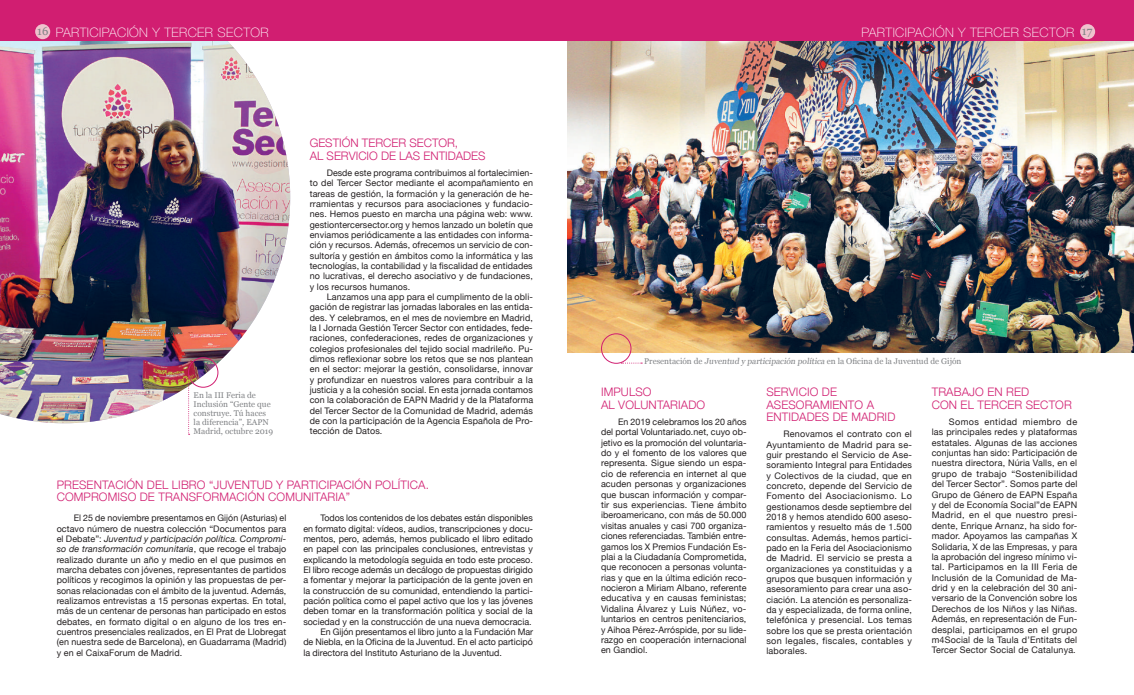
<style>
.page{position:relative;width:1134px;height:695px;background:#fff}
.page>*{position:absolute;margin:0;border:0;box-sizing:border-box;transform-origin:0 0}
.t1{font:100 13px "Helvetica Neue";letter-spacing:.03em;color:#fff}
.t2{font:300 11.7px/12.5px "Helvetica Neue";letter-spacing:.01em;color:#d11e71}
.t3{font:9px/10.3px "Helvetica Neue";color:#231f20;text-align:justify}
.t4{font:8.3px/9px "Georgia";color:#808285}
.s1{font-style:italic}
</style>
<div class="page">
<img style="left:567px;top:40px;width:567px;height:312px">
<img style="left:0;top:40px;width:290px;height:383px">
<div style="left:188px;top:357px;width:30px;height:30px;border:1px solid #d11e71;border-radius:50%"></div>
<svg style="left:188px;top:375px;width:2px;height:59px"></svg>
<div style="left:601px;top:333px;width:30px;height:31px;border:1px solid #d11e71;border-radius:50%"></div>
<svg style="left:621px;top:362px;width:21px;height:1px"></svg>
<div style="left:567px;top:0;width:567px;height:40px;background:#d11e71"></div>
<div style="left:1080px;top:24px;width:15px;height:15px;background:#efc2cd;border-radius:50%"></div>
<div style="left:0;top:0;width:567px;height:40px;background:#d11e71"></div>
<div style="left:35px;top:24px;width:15px;height:15px;background:#efc2cd;border-radius:50%"></div>
<h1 class="t1" style="left:37px;top:25px;width:233px"><sup>16</sup> PARTICIPACIÓN Y TERCER SECTOR</h1>
<h1 class="t1" style="left:861px;top:25px;width:232px">PARTICIPACIÓN Y TERCER SECTOR <sup>17</sup></h1>
<p class="t4" style="left:194px;top:390px;width:81px">En la III Feria de<br>Inclusión “Gente que construye. Tú haces la diferencia”, EAPN<br>Madrid, octubre 2019</p>
<p class="t2" style="left:310px;top:136px;width:8px">GESTIÓN</p>
<p class="t2" style="left:362px;top:136px;width:9px">TERCER</p>
<p class="t2" style="left:409px;top:136px;width:9px">SECTOR</p>
<p class="t2" style="left:310px;top:136px;width:177px;text-indent:145px">,<br>AL SERVICIO DE LAS ENTIDADES</p>
<p class="t3" style="left:310px;top:168px;width:225px;text-indent:17px">Desde este programa contribuimos al fortalecimien&shy;to del Tercer Sector mediante el acompañamiento en tareas de gestión, la formación y la generación de he&shy;rramientas y recursos para asociaciones y fundacio&shy;nes. Hemos puesto en marcha una página web: www. gestiontercersector.org y hemos lanzado un boletín que enviamos periódicamente a las entidades con informa&shy;ción y recursos. Además, ofrecemos un servicio de con&shy;sultoría y gestión en ámbitos como la informática y las tecnologías, la contabilidad y la fiscalidad de entidades no lucrativas, el derecho asociativo y de fundaciones, y los recursos humanos.</p>
<p class="t3" style="left:310px;top:292px;width:225px;text-indent:17px">Lanzamos una app para el cumplimento de la obli&shy;gación de registrar las jornadas laborales en las entida&shy;des. Y celebramos, en el mes de noviembre en Madrid, la I Jornada Gestión Tercer Sector con entidades, fede&shy;raciones, confederaciones, redes de organizaciones y colegios profesionales del tejido social madrileño. Pu&shy;dimos reflexionar sobre los retos que se nos plantean en el sector: mejorar la gestión, consolidarse, innovar y profundizar en nuestros valores para contribuir a la justicia y a la cohesión social. En esta jornada contamos con la colaboración de EAPN Madrid y de la Plataforma del Tercer Sector de la Comunidad de Madrid, además de con la participación de la Agencia Española de Pro&shy;tección de Datos.</p>
<p class="t2" style="left:57px;top:477px;width:374px">PRESENTACIÓN DEL LIBRO “JUVENTUD Y PARTICIPACIÓN POLÍTICA.<br>COMPROMISO DE TRANSFORMACIÓN COMUNITARIA”</p>
<p class="t3" style="left:320px;top:513px;width:214px">Todos los contenidos de los debates están disponibles</p>
<p class="t3" style="left:303px;top:524px;width:231px">en formato digital: vídeos, audios, transcripciones y docu-</p>
<p class="t3" style="left:303px;top:534px;width:231px">mentos, pero, además, hemos publicado el libro editado</p>
<p class="t3" style="left:303px;top:544px;width:231px">en papel con las principales conclusiones, entrevistas y</p>
<p class="t3" style="left:303px;top:554px;width:231px">explicando la metodología seguida en todo este proceso.</p>
<p class="t3" style="left:303px;top:565px;width:231px">El libro recoge además un decálogo de propuestas dirigido</p>
<p class="t3" style="left:303px;top:575px;width:231px">a fomentar y mejorar la participación de la gente joven en</p>
<p class="t3" style="left:303px;top:585px;width:231px">la construcción de su comunidad, entendiendo la partici-</p>
<p class="t3" style="left:303px;top:596px;width:231px">pación política como el papel activo que los y las jóvenes</p>
<p class="t3" style="left:303px;top:606px;width:231px">deben tomar en la transformación política y social de la</p>
<p class="t3" style="left:303px;top:616px;width:230px">sociedad y en la construcción de una nueva democracia.</p>
<p class="t3" style="left:320px;top:627px;width:214px">En Gijón presentamos el libro junto a la Fundación Mar</p>
<p class="t3" style="left:303px;top:637px;width:231px">de Niebla, en la Oficina de la Juventud. En el acto participó</p>
<p class="t3" style="left:303px;top:647px;width:200px">la directora del Instituto Asturiano de la Juventud.</p>
<p class="t3" style="left:57px;top:513px;width:231px;text-indent:17px">El 25 de noviembre presentamos en Gijón (Asturias) el octavo número de nuestra colección “Documentos para el Debate”: <span class="s1">Juventud y participación política. Compromi&shy;so de transformación comunitaria</span>, que recoge el trabajo realizado durante un año y medio en el que pusimos en marcha debates con jóvenes, representantes de partidos políticos y recogimos la opinión y las propuestas de per&shy;sonas relacionadas con el ámbito de la juventud. Además, realizamos entrevistas a 15 personas expertas. En total, más de un centenar de personas han participado en estos debates, en formato digital o en alguno de los tres en&shy;cuentros presenciales realizados, en El Prat de Llobregat (en nuestra sede de Barcelona), en Guadarrama (Madrid) y en el CaixaForum de Madrid.</p>
<p class="t4" style="left:644px;top:356px;width:319px">Presentación de <span class="s1">Juventud y participación política</span> en la Oficina de la Juventud de Gijón</p>
<p class="t2" style="left:601px;top:385px;width:106px">IMPULSO<br>AL VOLUNTARIADO</p>
<p class="t3" style="left:601px;top:417px;width:147px;text-indent:17px">En 2019 celebramos los 20 años del portal Voluntariado.net, cuyo ob&shy;jetivo es la promoción del voluntaria&shy;do y el fomento de los valores que representa. Sigue siendo un espa&shy;cio de referencia en internet al que acuden personas y organizaciones que buscan información y compar&shy;tir sus experiencias. Tiene ámbito iberoamericano, con más de 50.000 visitas anuales y casi 700 organiza&shy;ciones referenciadas. También entre&shy;gamos los X Premios Fundación Es&shy;plai a la Ciudadanía Comprometida, que reconocen a personas volunta&shy;rias y que en la última edición reco&shy;nocieron a Miriam Albano, referente educativa y en causas feministas; Vidalina Álvarez y Luis Núñez, vo&shy;luntarios en centros penitenciarios, y Aihoa Pérez-Arróspide, por su lide&shy;razgo en cooperación internacional en Gandiol.</p>
<p class="t2" style="left:766px;top:385px;width:8px">SERVICIO</p>
<p class="t2" style="left:822px;top:385px;width:8px">DE</p>
<p class="t2" style="left:766px;top:398px;width:9px">ASESORAMIENTO</p>
<p class="t2" style="left:867px;top:398px;width:9px">A</p>
<p class="t2" style="left:766px;top:410px;width:8px">ENTIDADES</p>
<p class="t2" style="left:833px;top:410px;width:27px">DE MADRID</p>
<p class="t3" style="left:766px;top:429px;width:147px;text-indent:17px">Renovamos el contrato con el Ayuntamiento de Madrid para se&shy;guir prestando el Servicio de Ase&shy;soramiento Integral para Entidades y Colectivos de la ciudad, que en concreto, depende del Servicio de Fomento del Asociacionismo. Lo gestionamos desde septiembre del 2018 y hemos atendido 600 aseso&shy;ramientos y resuelto más de 1.500 consultas. Además, hemos partici&shy;pado en la Feria del Asociacionismo de Madrid. El servicio se presta a organizaciones ya constituidas y a grupos que busquen información y asesoramiento para crear una aso&shy;ciación. La atención es personaliza&shy;da y especializada, de forma online, telefónica y presencial. Los temas sobre los que se presta orientación son legales, fiscales, contables y laborales.</p>
<p class="t2" style="left:932px;top:385px;width:9px">TRA</p>
<p class="t2" style="left:954px;top:385px;width:61px">BAJO EN RED</p>
<p class="t2" style="left:932px;top:398px;width:10px">CON</p>
<p class="t2" style="left:961px;top:398px;width:26px">EL TERCER</p>
<p class="t2" style="left:1026px;top:398px;width:9px">SECTOR</p>
<p class="t3" style="left:932px;top:417px;width:147px;text-indent:17px">Somos entidad miembro de las principales redes y plataformas estatales. Algunas de las acciones conjuntas han sido: Participación de nuestra directora, Núria Valls, en el grupo de trabajo “Sostenibilidad del Tercer Sector”. Somos parte del Grupo de Género de EAPN España y del de Economía Social”de EAPN Madrid, en el que nuestro presi&shy;dente, Enrique Arnanz, ha sido for&shy;mador. Apoyamos las campañas X Solidaria, X de las Empresas, y para la aprobación del ingreso mínimo vi&shy;tal. Participamos en la III Feria de Inclusión de la Comunidad de Ma&shy;drid y en la celebración del 30 ani&shy;versario de la Convención sobre los Derechos de los Niños y las Niñas.<br>Además, en representación de Fun&shy;desplai, participamos en el grupo m4Social de la Taula d’Entitats del Tercer Sector Social de Catalunya.</p>
</div>
